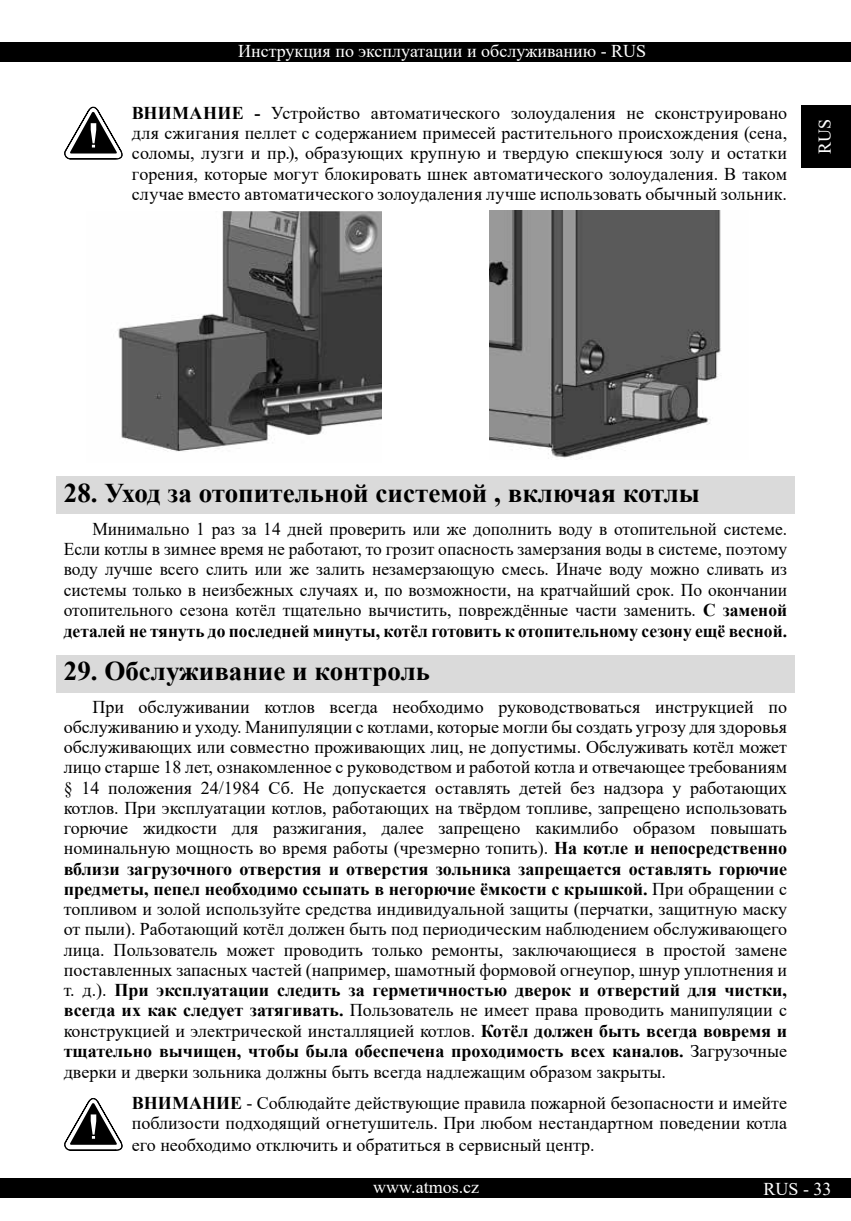
<style>
.page{position:relative;width:851px;height:1221px;background:#fff}
.page>*{position:absolute;margin:0;border:0;box-sizing:border-box;transform-origin:0 0}
.t1{font:700 27px "Times New Roman";color:#000}
.t2{font:18px/20.2px "Times New Roman";color:#000;text-align:justify}
.t3{font:18px "Times New Roman";color:#fff}
.s1{font-weight:700}
</style>
<div class="page">
<div style="left:0;top:43px;width:850px;height:19px;background:#000"></div>
<div style="left:801px;top:105px;width:49px;height:63px;background:#000"></div>
<div style="left:0;top:1178px;width:850px;height:20px;background:#000"></div>
<div style="left:56px;top:655px;width:738px;height:37px;background:#dadada"></div>
<div style="left:56px;top:476px;width:738px;height:37px;background:#dadada"></div>
<svg style="left:64px;top:1098px;width:59px;height:52px"></svg>
<img style="left:117px;top:212px;width:265px;height:240px">
<img style="left:489px;top:210px;width:232px;height:249px">
<svg style="left:64px;top:107px;width:59px;height:53px"></svg>
<p class="t3" style="left:238px;top:39px;width:409px">Инструкция по эксплуатации и обслуживанию - RUS</p>
<p class="t2" style="left:132px;top:102px;width:656px"><span class="s1">ВНИМАНИЕ -</span> Устройство автоматического золоудаления не сконструировано для сжигания пеллет с содержанием примесей растительного происхождения (сена, соломы, лузги и пр.), образующих крупную и твердую спекшуюся золу и остатки горения, которые могут блокировать шнек автоматического золоудаления. В таком случае вместо автоматического золоудаления лучше использовать обычный зольник.</p>
<p class="t3" style="left:811px;top:154px;width:37px;rotate:-90deg">RUS</p>
<h1 class="t1" style="left:64px;top:474px;width:637px">28. Уход за отопительной системой , включая котлы</h1>
<p class="t2" style="left:64px;top:518px;width:724px;text-indent:29px">Минимально 1 раз за 14 дней проверить или же дополнить воду в отопительной системе.<br>Если котлы в зимнее время не работают, то грозит опасность замерзания воды в системе, поэтому воду лучше всего слить или же залить незамерзающую смесь. Иначе воду можно сливать из системы только в неизбежных случаях и, по возможности, на кратчайший срок. По окончании отопительного сезона котёл тщательно вычистить, повреждённые части заменить. <span class="s1">С заменой деталей не тянуть до последней минуты, котёл готовить к отопительному сезону ещё весной.</span></p>
<h1 class="t1" style="left:64px;top:651px;width:368px">29. Обслуживание и контроль</h1>
<p class="t2" style="left:64px;top:695px;width:724px;text-indent:29px">При обслуживании котлов всегда необходимо руководствоваться инструкцией по обслуживанию и уходу. Манипуляции с котлами, которые могли бы создать угрозу для здоровья обслуживающих или совместно проживающих лиц, не допустимы. Обслуживать котёл может лицо старше 18 лет, ознакомленное с руководством и работой котла и отвечающее требованиям § 14 положения 24/1984 Сб. Не допускается оставлять детей без надзора у работающих котлов. При эксплуатации котлов, работающих на твёрдом топливе, запрещено использовать горючие жидкости для разжигания, далее запрещено какимлибо образом повышать номинальную мощность во время работы (чрезмерно топить). <span class="s1">На котле и непосредственно вблизи загрузочного отверстия и отверстия зольника запрещается оставлять горючие предметы, пепел необходимо ссыпать в негорючие ёмкости с крышкой.</span> При обращении с топливом и золой используйте средства индивидуальной защиты (перчатки, защитную маску от пыли). Работающий котёл должен быть под периодическим наблюдением обслуживающего лица. Пользователь может проводить только ремонты, заключающиеся в простой замене поставленных запасных частей (например, шамотный формовой огнеупор, шнур уплотнения и т. д.). <span class="s1">При эксплуатации следить за герметичностью дверок и отверстий для чистки, всегда их как следует затягивать.</span> Пользователь не имеет права проводить манипуляции с конструкцией и электрической инсталляцией котлов. <span class="s1">Котёл должен быть всегда вовремя и тщательно вычищен, чтобы была обеспечена проходимость всех каналов.</span> Загрузочные дверки и дверки зольника должны быть всегда надлежащим образом закрыты.</p>
<p class="t2" style="left:132px;top:1091px;width:656px;line-height:20.9px"><span class="s1">ВНИМАНИЕ</span> - Соблюдайте действующие правила пожарной безопасности и имейте поблизости подходящий огнетушитель. При любом нестандартном поведении котла его необходимо отключить и обратиться в сервисный центр.</p>
<p class="t3" style="left:373px;top:1173px;width:107px">www.atmos.cz</p>
<p class="t3" style="left:763px;top:1175px;width:70px">RUS - 33</p>
</div>
